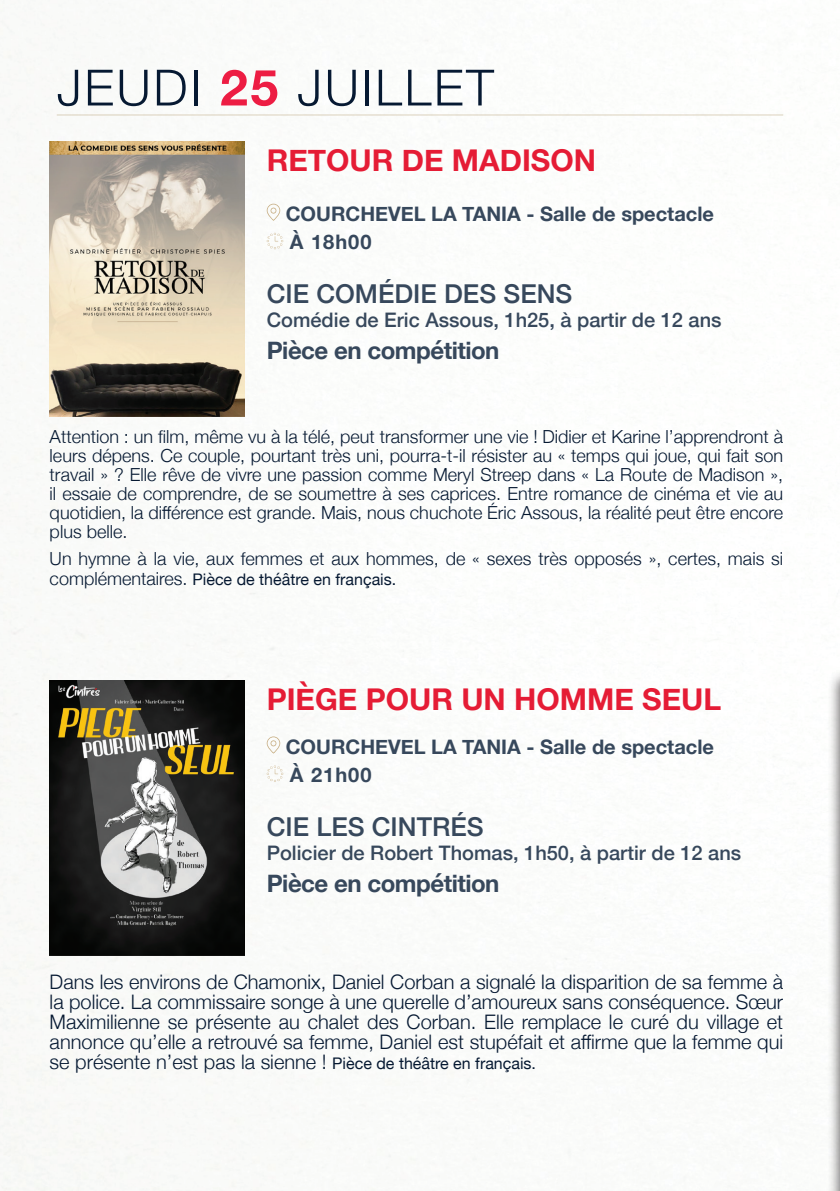
<style>
.page{position:relative;width:840px;height:1191px;background:#fff}
.page>*{position:absolute;margin:0;border:0;box-sizing:border-box;transform-origin:0 0}
.t1{font:300 50px "Helvetica Neue";letter-spacing:.05em;color:#061932}
.t2{font:700 30px "Helvetica Neue";color:#e51c35}
.t3{font:500 26px "Helvetica Neue";color:#37485c}
.t4{font:700 24px "Helvetica Neue";letter-spacing:-.02em;color:#37485c}
.t5{font:300 20px/20px "Helvetica Neue";color:#061932;text-align:justify}
.t6{font:500 20px "Helvetica Neue";color:#37485c}
.t7{font:700 20px/28.6px "Helvetica Neue";color:#37485c}
.t8{font:300 18px/19px "Helvetica Neue";color:#061932;text-align:justify}
.t9{font:16px "Helvetica Neue";color:#061932}
.s1{font-weight:700;color:#ed1d43}
.s2{font-weight:300;font-size:18px}
.s3{font-weight:400;font-size:16px}
</style>
<div class="page">
<img style="left:0;top:10px;width:784px;height:1181px">
<div style="left:827px;top:668px;width:12px;height:523px;background:#231f20;opacity:.75"></div>
<svg style="left:839px;top:680px;width:1px;height:511px"></svg>
<svg style="left:266px;top:204px;width:14px;height:17px"></svg>
<svg style="left:265px;top:232px;width:19px;height:18px"></svg>
<hr style="left:57px;top:114px;width:725px;height:1px;background:#b9a37a">
<svg style="left:266px;top:736px;width:14px;height:17px"></svg>
<svg style="left:265px;top:764px;width:19px;height:19px"></svg>
<img style="left:50px;top:142px;width:194px;height:274px">
<img style="left:50px;top:680px;width:194px;height:275px">
<h1 class="t1" style="left:57px;top:47px;width:438px">JEUDI <span class="s1">25</span> JUILLET</h1>
<h2 class="t2" style="left:266px;top:137px;width:330px">RETOUR DE MADISON</h2>
<p class="t7" style="left:285px;top:200px;width:429px">COURCHEVEL LA TANIA - Salle de spectacle<br>À 18h00</p>
<h3 class="t3" style="left:266px;top:273px;width:307px">CIE COMÉDIE DES SENS</h3>
<p class="t6" style="left:266px;top:304px;width:456px">Comédie de Eric Assous, 1h25, à partir de 12 ans</p>
<h3 class="t4" style="left:266px;top:332px;width:234px">Pièce en compétition</h3>
<p class="t8" style="left:50px;top:425px;width:734px">Attention : un film, même vu à la télé, peut transformer une vie ! Didier et Karine l’apprendront à leurs dépens. Ce couple, pourtant très uni, pourra-t-il résister au « temps qui joue, qui fait son travail » ? Elle rêve de vivre une passion comme Meryl Streep dans « La Route de Madison », il essaie de comprendre, de se soumettre à ses caprices. Entre romance de cinéma et vie au quotidien, la différence est grande. Mais, nous chuchote Éric Assous, la réalité peut être encore plus belle.</p>
<p class="t8" style="left:50px;top:548px;width:734px">Un hymne à la vie, aux femmes et aux hommes, de « sexes très opposés », certes, mais si</p>
<p class="t9" style="left:50px;top:568px;width:348px"><span class="s2">complémentaires.</span> Pièce de théâtre en français.</p>
<h2 class="t2" style="left:266px;top:675px;width:455px">PIÈGE POUR UN HOMME SEUL</h2>
<p class="t7" style="left:285px;top:732px;width:429px">COURCHEVEL LA TANIA - Salle de spectacle<br>À 21h00</p>
<h3 class="t3" style="left:266px;top:805px;width:218px">CIE LES CINTRÉS</h3>
<p class="t6" style="left:266px;top:836px;width:475px">Policier de Robert Thomas, 1h50, à partir de 12 ans</p>
<h3 class="t4" style="left:266px;top:865px;width:234px">Pièce en compétition</h3>
<p class="t5" style="left:50px;top:970px;width:734px">Dans les environs de Chamonix, Daniel Corban a signalé la disparition de sa femme à la police. La commissaire songe à une querelle d’amoureux sans conséquence. Sœur Maximilienne se présente au chalet des Corban. Elle remplace le curé du village et annonce qu’elle a retrouvé sa femme, Daniel est stupéfait et affirme que la femme qui se présente n’est pas la sienne ! <span class="s3">Pièce de théâtre en français.</span></p>
</div>
